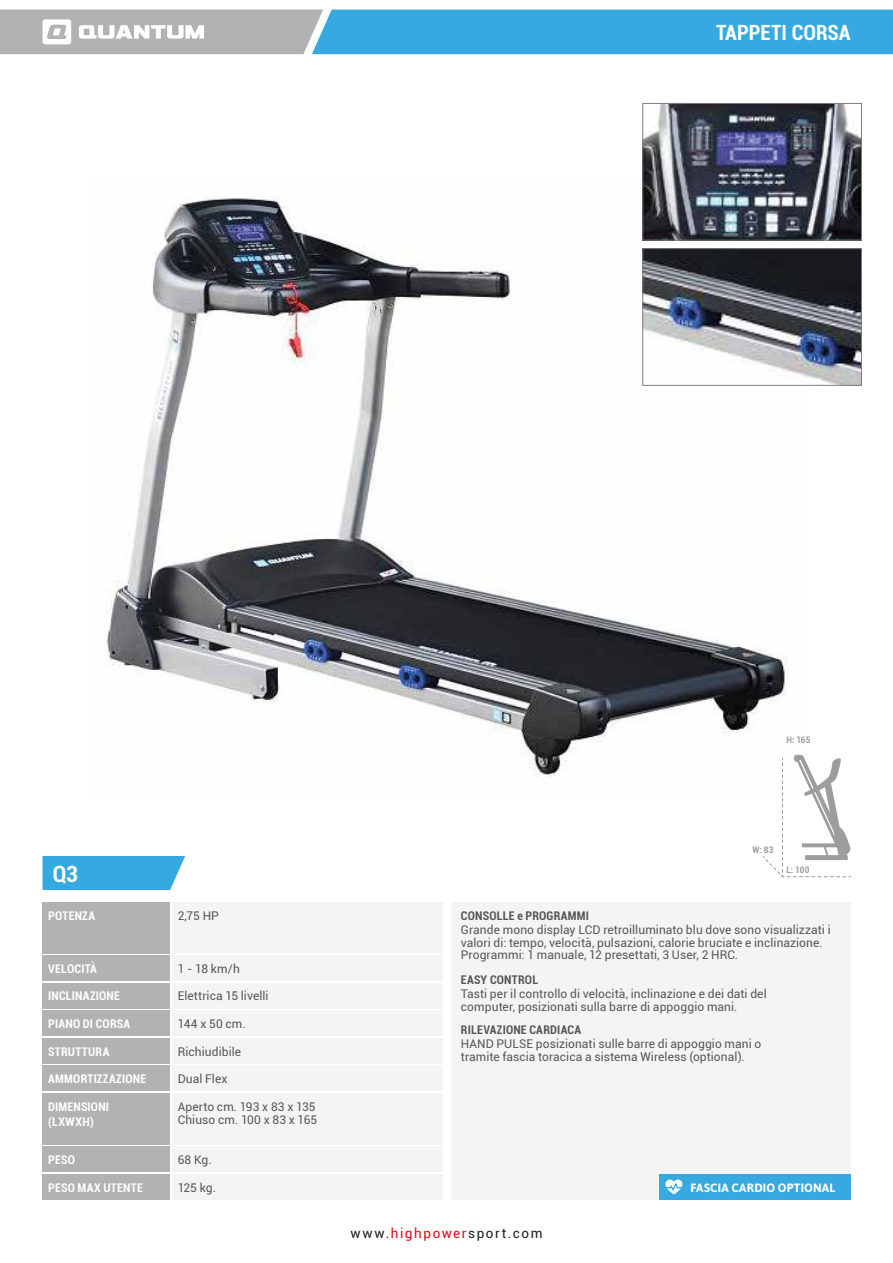
<style>
.page{position:relative;width:893px;height:1263px;background:#fff}
.page>*{position:absolute;margin:0;border:0;box-sizing:border-box;transform-origin:0 0}
.t1{font:700 condensed 22.5px "Roboto";color:#fff}
.t2{font:700 condensed 21px "Roboto";color:#fff}
.t3{font:13.5px "Roboto";letter-spacing:.115em;color:#1d1d1b}
.t4{font:12px/12.8px "Roboto";letter-spacing:.005em;color:#575756}
.t5{font:700 condensed 12px/15px "Roboto";letter-spacing:.015em;color:#fff}
.t6{font:700 condensed 12px "Roboto";letter-spacing:.015em;color:#575756}
.t7{font:700 12px "Asap";letter-spacing:.015em;color:#fff}
.t8{font:700 condensed 9px "Roboto";letter-spacing:.025em;color:#9d9d9c}
.s1{color:#e30613}
</style>
<div class="page">
<img style="left:106px;top:196px;width:699px;height:581px">
<svg style="left:762px;top:755px;width:89px;height:123px"></svg>
<img style="left:644px;top:105px;width:216px;height:133px">
<div style="left:642px;top:103px;width:220px;height:137px;border:1px solid #7e7e7d"></div>
<img style="left:644px;top:250px;width:216px;height:134px">
<div style="left:642px;top:248px;width:220px;height:138px;border:1px solid #7e7e7d"></div>
<svg style="left:0;top:10px;width:893px;height:44px"></svg>
<div style="left:451px;top:902px;width:399px;height:298px;background:#f4f4f4"></div>
<div style="left:43px;top:1093px;width:127px;height:51px;background:#b3b2b2"></div>
<div style="left:172px;top:1093px;width:270px;height:51px;background:#f4f4f4"></div>
<div style="left:43px;top:1146px;width:127px;height:26px;background:#b3b2b2"></div>
<div style="left:172px;top:1146px;width:270px;height:26px;background:#f4f4f4"></div>
<div style="left:43px;top:1174px;width:127px;height:26px;background:#b3b2b2"></div>
<div style="left:172px;top:1174px;width:270px;height:26px;background:#f4f4f4"></div>
<div style="left:43px;top:955px;width:127px;height:26px;background:#b3b2b2"></div>
<div style="left:172px;top:955px;width:270px;height:26px;background:#f4f4f4"></div>
<div style="left:43px;top:983px;width:127px;height:25px;background:#b3b2b2"></div>
<div style="left:172px;top:983px;width:270px;height:25px;background:#f4f4f4"></div>
<div style="left:43px;top:1010px;width:127px;height:26px;background:#b3b2b2"></div>
<div style="left:172px;top:1010px;width:270px;height:26px;background:#f4f4f4"></div>
<div style="left:43px;top:1066px;width:127px;height:25px;background:#b3b2b2"></div>
<div style="left:172px;top:1066px;width:270px;height:25px;background:#f4f4f4"></div>
<div style="left:43px;top:1038px;width:127px;height:25px;background:#b3b2b2"></div>
<div style="left:172px;top:1038px;width:270px;height:25px;background:#f4f4f4"></div>
<div style="left:43px;top:902px;width:127px;height:51px;background:#b3b2b2"></div>
<div style="left:172px;top:902px;width:270px;height:51px;background:#f4f4f4"></div>
<div style="left:43px;top:856px;width:142px;height:34px;background:#36a9e1"></div>
<div style="left:659px;top:1174px;width:191px;height:26px;background:#36a9e1"></div>
<svg style="left:665px;top:1179px;width:18px;height:15px"></svg>
<h2 class="t2" style="left:716px;top:18px;width:136px">TAPPETI CORSA</h2>
<p class="t8" style="left:786px;top:734px;width:26px">H: 165</p>
<h1 class="t1" style="left:53px;top:858px;width:27px">Q3</h1>
<p class="t5" style="left:48px;top:907px;width:48px">POTENZA</p>
<p class="t4" style="left:178px;top:908px;width:43px">2,75 HP</p>
<p class="t5" style="left:48px;top:960px;width:50px">VELOCITÀ</p>
<p class="t4" style="left:178px;top:962px;width:64px">1 - 18 km/h</p>
<p class="t5" style="left:48px;top:988px;width:73px">INCLINAZIONE</p>
<p class="t4" style="left:178px;top:989px;width:92px">Elettrica 15 livelli</p>
<p class="t5" style="left:48px;top:1016px;width:84px">PIANO DI CORSA</p>
<p class="t4" style="left:178px;top:1017px;width:70px">144 x 50 cm.</p>
<p class="t5" style="left:48px;top:1043px;width:63px">STRUTTURA</p>
<p class="t4" style="left:178px;top:1044px;width:65px">Richiudibile</p>
<p class="t5" style="left:48px;top:1071px;width:99px">AMMORTIZZAZIONE</p>
<p class="t4" style="left:178px;top:1072px;width:51px">Dual Flex</p>
<p class="t5" style="left:48px;top:1099px;width:62px">DIMENSIONI (LXWXH)</p>
<p class="t4" style="left:178px;top:1100px;width:141px">Aperto cm. 193 x 83 x 135<br>Chiuso cm. 100 x 83 x 165</p>
<p class="t5" style="left:48px;top:1152px;width:28px">PESO</p>
<p class="t4" style="left:178px;top:1153px;width:36px">68 Kg.</p>
<p class="t5" style="left:48px;top:1179px;width:96px">PESO MAX UTENTE</p>
<p class="t4" style="left:178px;top:1180px;width:40px">125 kg.</p>
<p class="t8" style="left:752px;top:844px;width:23px">W: 83</p>
<p class="t8" style="left:786px;top:863px;width:25px">L: 100</p>
<p class="t6" style="left:461px;top:907px;width:130px">CONSOLLE e PROGRAMMI</p>
<p class="t4" style="left:461px;top:923px;width:371px">Grande mono display LCD retroilluminato blu dove sono visualizzati i valori di: tempo, velocità, pulsazioni, calorie bruciate e inclinazione.<br>Programmi: 1 manuale, 12 presettati, 3 User, 2 HRC.</p>
<p class="t6" style="left:461px;top:971px;width:79px">EASY CONTROL</p>
<p class="t4" style="left:461px;top:987px;width:307px">Tasti per il controllo di velocità, inclinazione e dei dati del computer, posizionati sulla barre di appoggio mani.</p>
<p class="t6" style="left:461px;top:1021px;width:122px">RILEVAZIONE CARDIACA</p>
<p class="t4" style="left:461px;top:1037px;width:302px">HAND PULSE posizionati sulle barre di appoggio mani o tramite fascia toracica a sistema Wireless (optional).</p>
<p class="t3" style="left:350px;top:1223px;width:193px">www.<span class="s1">highpower</span>sport.com</p>
<p class="t7" style="left:690px;top:1180px;width:146px">FASCIA CARDIO OPTIONAL</p>
</div>
